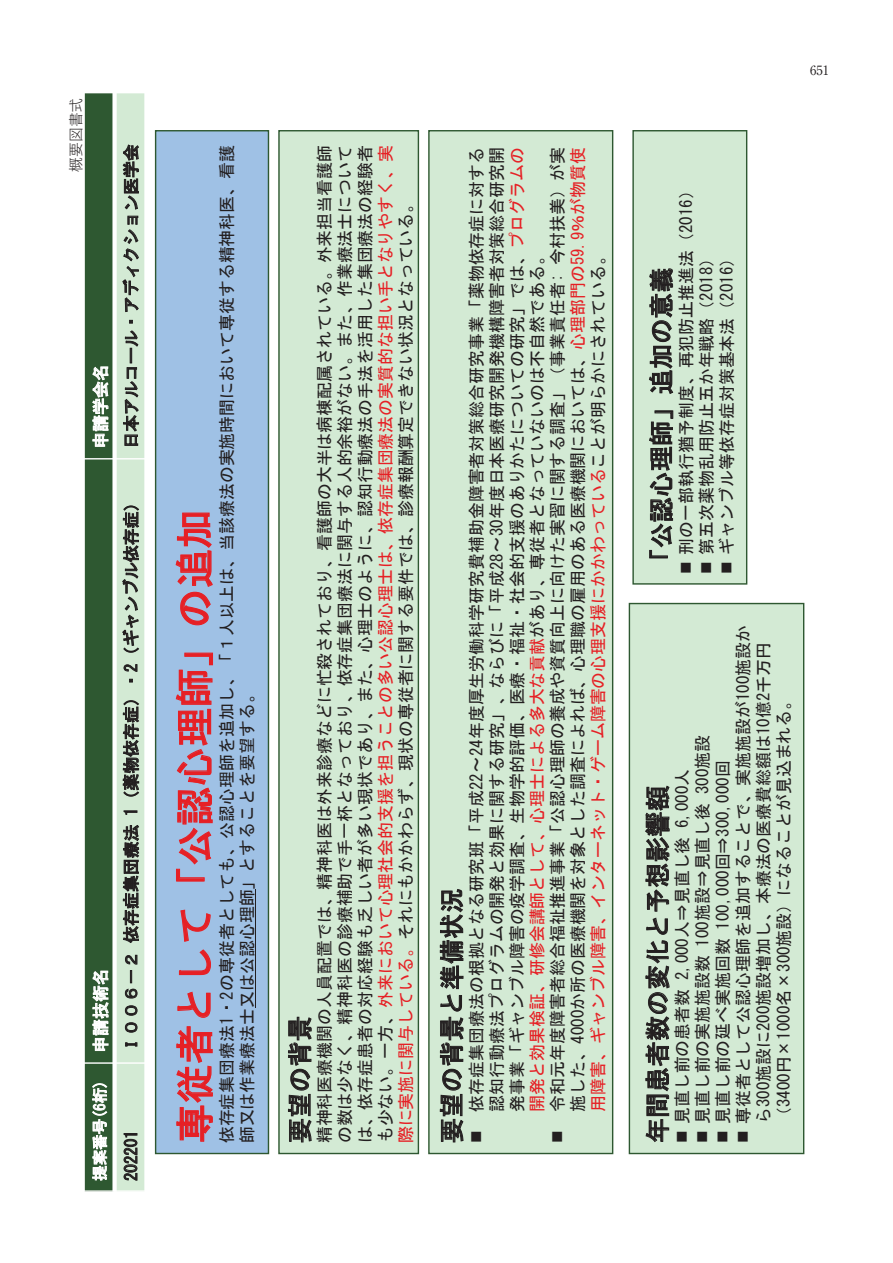
<style>
.page{position:relative;width:893px;height:1263px;background:#fff}
.page>*{position:absolute;margin:0;border:0;box-sizing:border-box;transform-origin:0 0}
.t1{font:39.45px "MS Gothic";letter-spacing:.005em;color:#e62025}
.t2{font:25.35px "MS Gothic";letter-spacing:.005em;color:#231f20}
.t3{font:16.95px/20.2px "MS Gothic";color:#231f20;text-align:justify}
.t4{font:16.95px "MS Gothic";color:#fff}
.t5{font:15.6px "MS Gothic";color:#fff}
.t6{font:14.85px "Yu Gothic";color:#231f20}
.t7{font:12.75px "Ryumin Pro";color:#231f20}
.s1{color:#e62025}
</style>
<div class="page">
<div style="left:84px;top:1063px;width:31px;height:128px;background:#2e5831"></div>
<div style="left:84px;top:459px;width:31px;height:604px;background:#2e5831"></div>
<div style="left:84px;top:93px;width:31px;height:366px;background:#2e5831"></div>
<div style="left:115px;top:1063px;width:30px;height:128px;background:#d3ead4"></div>
<div style="left:115px;top:459px;width:30px;height:604px;background:#d3ead4"></div>
<div style="left:115px;top:93px;width:30px;height:366px;background:#d3ead4"></div>
<hr style="left:83px;top:1062px;width:63px;height:2px;background:#fff">
<hr style="left:83px;top:458px;width:63px;height:1px;background:#fff">
<div style="left:112px;top:92px;width:5px;height:1100px;background:#fff"></div>
<hr style="left:83px;top:1190px;width:63px;height:2px;background:#fff">
<hr style="left:83px;top:92px;width:2px;height:1100px;background:#fff">
<hr style="left:144px;top:92px;width:2px;height:1100px;background:#fff">
<div style="left:156px;top:131px;width:112px;height:1022px;background:#9fc1e5"></div>
<div style="left:155px;top:130px;width:114px;height:1024px;border:1px solid #2e5831"></div>
<hr style="left:255px;top:889px;width:1px;height:119px;background:#231f20">
<div style="left:279px;top:131px;width:139px;height:1022px;background:#d3ead4"></div>
<div style="left:278px;top:130px;width:141px;height:1024px;border:1px solid #2e5831"></div>
<div style="left:429px;top:131px;width:184px;height:1022px;background:#d3ead4"></div>
<div style="left:428px;top:130px;width:185px;height:1024px;border:1px solid #2e5831"></div>
<div style="left:629px;top:603px;width:175px;height:550px;background:#d3ead4"></div>
<div style="left:629px;top:603px;width:175px;height:551px;border:1px solid #2e5831"></div>
<div style="left:633px;top:131px;width:114px;height:453px;background:#d3ead4"></div>
<div style="left:632px;top:130px;width:115px;height:455px;border:1px solid #2e5831"></div>
<p class="t6" style="left:62px;top:172px;width:76px;rotate:-90deg">概要図書式</p>
<p class="t4" style="left:92px;top:449px;width:86px;rotate:-90deg">申請学会名</p>
<p class="t3" style="left:121px;top:449px;width:306px;rotate:-90deg">日本アルコール・アディクション医学会</p>
<p class="t4" style="left:92px;top:1053px;width:86px;rotate:-90deg">申請技術名</p>
<p class="t5" style="left:92px;top:1181px;width:103px;rotate:-90deg">提案番号(6桁)</p>
<p class="t3" style="left:121px;top:1053px;width:560px;rotate:-90deg">Ｉ００６－２依存症集団療法 1（薬物依存症）・2（ギャンブル依存症）</p>
<p class="t3" style="left:121px;top:1181px;width:52px;rotate:-90deg">202201</p>
<p class="t3" style="left:217px;top:1143px;width:1000px;rotate:-90deg">依存症集団療法1・2の専従者としても、公認心理師を追加し、「１人以上は、当該療法の実施時間において専従する精神科医、看護師又は作業療法士又は公認心理師」とすることを要望する。</p>
<p class="t1" style="left:175px;top:1143px;width:635px;rotate:-90deg">専従者として「公認心理師」の追加</p>
<p class="t3" style="left:314px;top:1143px;width:1000px;rotate:-90deg">精神科医療機関の人員配置では、精神科医は外来診療などに忙殺されており、看護師の大半は病棟配属されている。外来担当看護師の数は少なく、精神科医の診療補助で手一杯となっており、依存症集団療法に関与する人的余裕がない。また、作業療法士については、依存症患者の対応経験も乏しい者が多い現状であり、また、心理士のように、認知行動療法の手法を活用した集団療法の経験者も少ない。一方、<span class="s1">外来において心理社会的支援を担うことの多い公認心理士は、依存症集団療法の実質的な担い手となりやすく、実際に実施に関与している。</span>それにもかかわらず、現状の専従者に関する要件では、診療報酬算定できない状況となっている。</p>
<p class="t2" style="left:287px;top:1143px;width:129px;rotate:-90deg">要望の背景</p>
<p class="t3" style="left:466px;top:1111px;width:966px;text-indent:-32px;rotate:-90deg">■ 依存症集団療法の根拠となる研究班「平成22～24年度厚生労働科学研究費補助金障害者対策総合研究事業「薬物依存症に対する認知行動療法プログラムの開発と効果に関する研究」、ならびに「平成28～30年度日本医療研究開発機構障害者対策総合研究開発事業「ギャンブル障害の疫学調査、生物学的評価、医療・福祉・社会的支援のありかたについての研究」では、<span class="s1">プログラムの開発と効果検証、研修会講師として、心理士による多大な貢献</span>があり、専従者となっていないのは不自然である。</p>
<p class="t3" style="left:547px;top:1111px;width:966px;text-indent:-32px;rotate:-90deg">■ 令和元年度障害者総合福祉推進事業「公認心理師の養成や資質向上に向けた実習に関する調査」（事業責任者: 今村扶美）が実施した、4000か所の医療機関を対象とした調査によれば、心理職の雇用のある医療機関においては、<span class="s1">心理部門の59.9％が物質使用障害、ギャンブル障害、インターネット・ゲーム障害の心理支援にかかわっている</span>ことが明らかにされている。</p>
<p class="t2" style="left:439px;top:1143px;width:257px;rotate:-90deg">要望の背景と準備状況</p>
<p class="t7" style="left:810px;top:60px;width:21px">651</p>
<p class="t3" style="left:676px;top:574px;width:393px;rotate:-90deg">■ 刑の一部執行猶予制度、再犯防止推進法（2016）</p>
<p class="t3" style="left:696px;top:574px;width:325px;rotate:-90deg">■ 第五次薬物乱用防止五か年戦略（2018）</p>
<p class="t3" style="left:716px;top:574px;width:325px;rotate:-90deg">■ ギャンブル等依存症対策基本法（2016）</p>
<p class="t2" style="left:649px;top:574px;width:308px;rotate:-90deg">「公認心理師」追加の意義</p>
<p class="t3" style="left:733px;top:1124px;width:501px;text-align:left;text-indent:-19px;rotate:-90deg">■ 専従者として公認心理師を追加することで、実施施設が100施設から300施設に200施設増加し、本療法の医療費総額は10億2千万円（3400円×1000名×300施設）になることが見込まれる。</p>
<p class="t3" style="left:692px;top:1143px;width:410px;rotate:-90deg">■ 見直し前の実施施設数 100施設⇒見直し後 300施設</p>
<p class="t3" style="left:713px;top:1143px;width:384px;rotate:-90deg">■ 見直し前の延べ実施回数 100,000回⇒300,000回</p>
<p class="t3" style="left:672px;top:1143px;width:376px;rotate:-90deg">■ 見直し前の患者数 2,000人⇒見直し後 6,000人</p>
<p class="t2" style="left:645px;top:1143px;width:359px;rotate:-90deg">年間患者数の変化と予想影響額</p>
</div>
